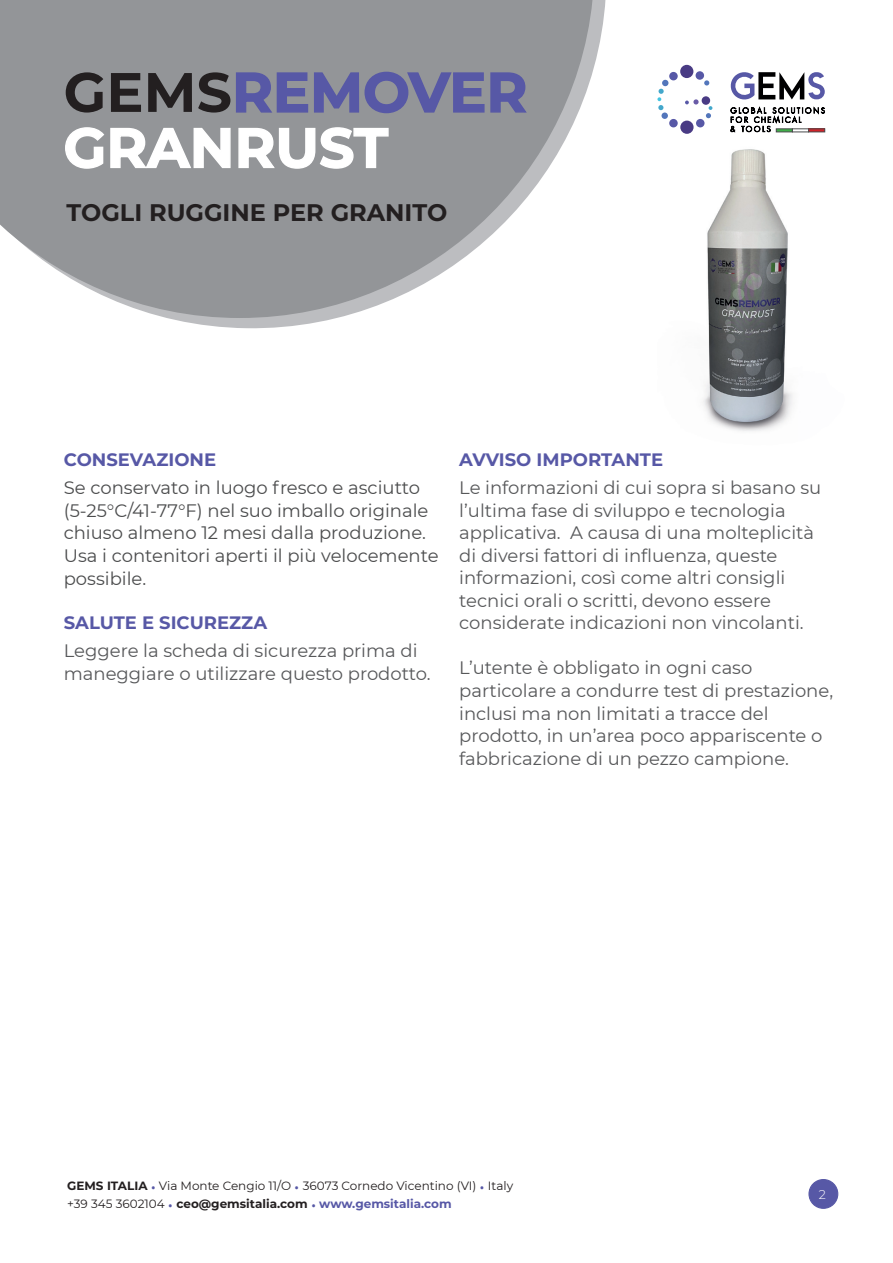
<style>
.page{position:relative;width:893px;height:1263px;background:#fff}
.page>*{position:absolute;margin:0;border:0;box-sizing:border-box;transform-origin:0 0}
.t1{font:700 55.5px/55.5px "Montserrat";color:#fff}
.t2{font:700 24px "Montserrat";color:#231f20}
.t3{font:18px/22.5px "Montserrat";color:#57585a}
.t4{font:18px/22.5px "Montserrat";color:#4b4c4d}
.t5{font:700 18px "Montserrat";color:#5758a6}
.t6{font:300 12.6px "Montserrat";color:#fff}
.t7{font:12px/18px "Montserrat";color:#231f20}
.s1{color:#231f20}
.s2{color:#5758a6}
.s3{font-weight:700}
.s4{font-family:"Gotham Narrow";color:#5758a6}
.s5{font-weight:700;color:#5758a6}
</style>
<div class="page">
<div style="left:809px;top:1179px;width:29px;height:29px;background:#5758a6;border-radius:50%"></div>
<div style="left:808px;top:1179px;width:30px;height:30px;border:1px solid #5758a6;border-radius:50%"></div>
<svg style="left:167px;top:0;width:439px;height:329px"></svg>
<svg style="left:0;top:0;width:594px;height:318px;background:#a3a5a7"></svg>
<div style="left:680px;top:121px;width:13px;height:13px;background:#493b84;border-radius:50%"></div>
<div style="left:669px;top:119px;width:9px;height:8px;background:#5758a6;border-radius:50%"></div>
<div style="left:661px;top:113px;width:7px;height:6px;background:#5376bb;border-radius:50%"></div>
<div style="left:696px;top:119px;width:8px;height:8px;background:#5758a6;border-radius:50%"></div>
<div style="left:680px;top:65px;width:13px;height:13px;background:#493b84;border-radius:50%"></div>
<div style="left:696px;top:71px;width:8px;height:9px;background:#5758a6;border-radius:50%"></div>
<div style="left:702px;top:96px;width:8px;height:9px;background:#493b84;border-radius:50%"></div>
<svg style="left:704px;top:80px;width:5px;height:6px"></svg>
<div style="left:669px;top:72px;width:9px;height:8px;background:#5758a6;border-radius:50%"></div>
<svg style="left:657px;top:80px;width:11px;height:30px"></svg>
<svg style="left:706px;top:106px;width:6px;height:12px"></svg>
<svg style="left:685px;top:99px;width:14px;height:6px"></svg>
<svg style="left:730px;top:107px;width:95px;height:25px"></svg>
<svg style="left:730px;top:72px;width:95px;height:28px"></svg>
<div style="left:776px;top:129px;width:17px;height:3px;background:#40ae49;border:1px solid #4b4c4d"></div>
<hr style="left:792px;top:129px;width:17px;height:3px;background:#fff">
<div style="left:808px;top:129px;width:17px;height:3px;border:1px solid #4b4c4d"></div>
<img style="left:702px;top:149px;width:91px;height:282px">
<h1 class="t1" style="left:64px;top:62px;width:465px"><span class="s1">GEMS</span><span class="s2">REMOVER<br></span>GRANRUST</h1>
<h2 class="t2" style="left:67px;top:195px;width:382px">TOGLI RUGGINE PER GRANITO</h2>
<p class="t5" style="left:64px;top:447px;width:154px">CONSEVAZIONE</p>
<p class="t4" style="left:64px;top:476px;width:376px">Se conservato in luogo fresco e asciutto (5-25°C/41-77°F) nel suo imballo originale chiuso almeno 12 mesi dalla produzione.<br>Usa i contenitori aperti il più velocemente possibile.</p>
<p class="t5" style="left:64px;top:609px;width:205px">SALUTE E SICUREZZA</p>
<p class="t3" style="left:64px;top:639px;width:368px">Leggere la scheda di sicurezza prima di maneggiare o utilizzare questo prodotto.</p>
<p class="t5" style="left:459px;top:447px;width:205px">AVVISO IMPORTANTE</p>
<p class="t3" style="left:459px;top:476px;width:364px">Le informazioni di cui sopra si basano su l’ultima fase di sviluppo e tecnologia applicativa. A causa di una molteplicità di diversi fattori di influenza, queste informazioni, così come altri consigli tecnici orali o scritti, devono essere considerate indicazioni non vincolanti.</p>
<p class="t3" style="left:459px;top:656px;width:375px">L’utente è obbligato in ogni caso particolare a condurre test di prestazione, inclusi ma non limitati a tracce del prodotto, in un’area poco appariscente o fabbricazione di un pezzo campione.</p>
<p class="t7" style="left:67px;top:1176px;width:447px"><span class="s3">GEMS ITALIA</span> <span class="s4">•</span> Via Monte Cengio 11/O <span class="s4">•</span> 36073 Cornedo Vicentino (VI) <span class="s4">•</span> Italy +39 345 3602104 <span class="s4">•</span> <span class="s3">ceo@gemsitalia.com</span> <span class="s4">•</span> <span class="s5">www.gemsitalia.com</span></p>
<p class="t6" style="left:819px;top:1185px;width:9px">2</p>
</div>
